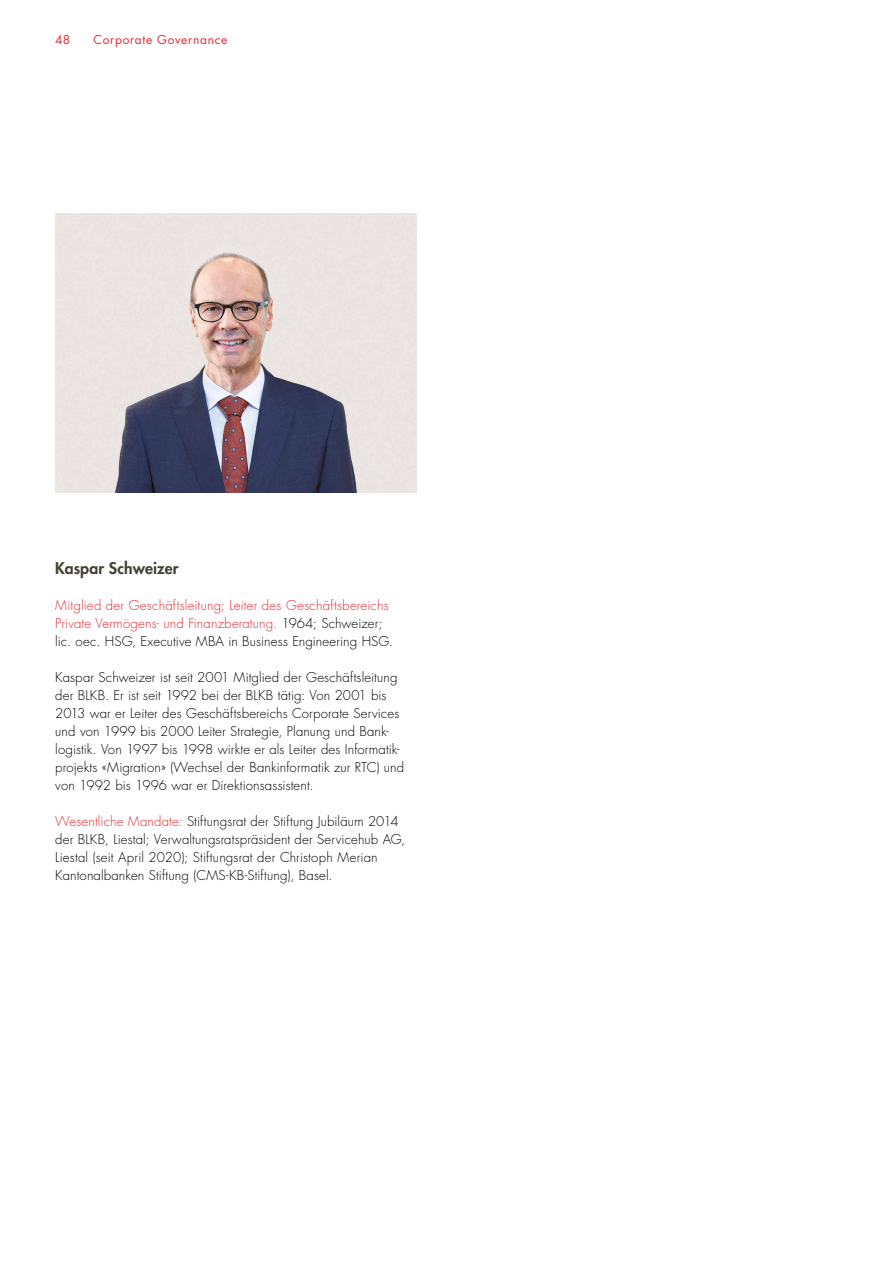
<style>
.page{position:relative;width:893px;height:1263px;background:#fff}
.page>*{position:absolute;margin:0;border:0;box-sizing:border-box;transform-origin:0 0}
.t1{font:800 15.75px "Futura Std";letter-spacing:.005em;color:#454034}
.t2{font:300 13.2px/18px "Futura Std";letter-spacing:.01em;color:#000}
.t3{font:300 13.2px/18px "Futura Std";letter-spacing:.01em;color:#e42b32}
.t4{font:12px "Futura Std";letter-spacing:.06em;color:#e42b32}
.s1{color:#000}
.s2{color:#e42b32}
</style>
<div class="page">
<img style="left:55px;top:214px;width:362px;height:279px">
<p class="t4" style="left:55px;top:32px;width:16px">48</p>
<p class="t4" style="left:94px;top:32px;width:135px">Corporate Governance</p>
<p class="t1" style="left:55px;top:558px;width:125px">Kaspar Schweizer</p>
<p class="t3" style="left:55px;top:596px;width:339px">Mitglied der Geschäftsleitung; Leiter des Geschäftsbereichs<br>Private Vermögens- und Finanzberatung. <span class="s1">1964; Schweizer; lic. oec. HSG, Executive MBA in Business Engineering HSG.</span></p>
<p class="t2" style="left:55px;top:668px;width:350px">Kaspar Schweizer ist seit 2001 Mitglied der Geschäftsleitung der BLKB. Er ist seit 1992 bei der BLKB tätig: Von 2001 bis 2013 war er Leiter des Geschäftsbereichs Corporate Services und von 1999 bis 2000 Leiter Strategie, Planung und Bank&shy;logistik. Von 1997 bis 1998 wirkte er als Leiter des Informatik&shy;projekts «Migration» (Wechsel der Bankinformatik zur RTC) und von 1992 bis 1996 war er Direktionsassistent.</p>
<p class="t2" style="left:55px;top:812px;width:352px"><span class="s2">Wesentliche Mandate:</span> Stiftungsrat der Stiftung Jubiläum 2014 der BLKB, Liestal; Verwaltungsratspräsident der Servicehub AG, Liestal (seit April 2020); Stiftungsrat der Christoph Merian Kantonalbanken Stiftung (CMS-KB-Stiftung), Basel.</p>
</div>
